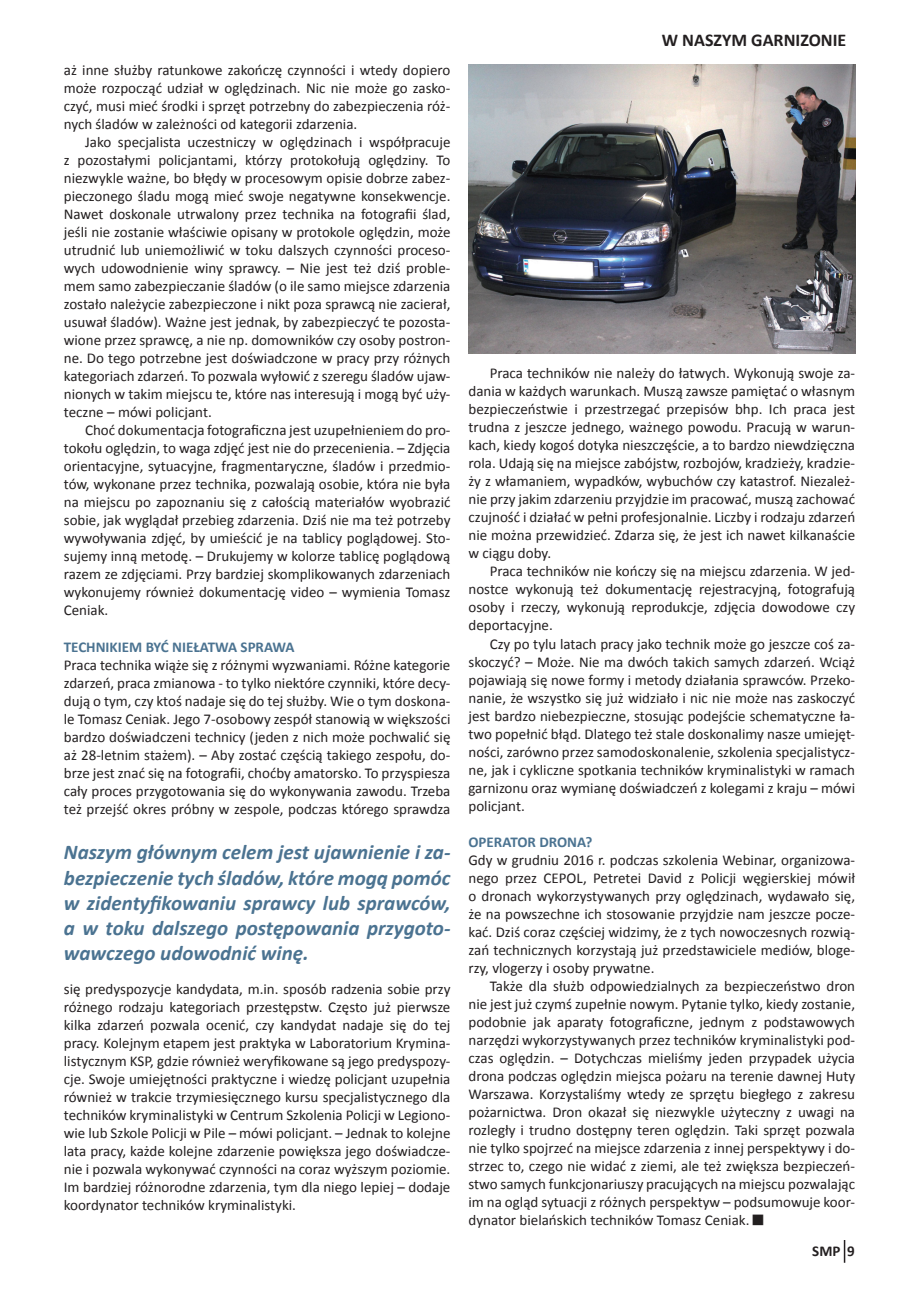
<style>
.page{position:relative;width:919px;height:1289px;background:#fff}
.page>*{position:absolute;margin:0;border:0;box-sizing:border-box;transform-origin:0 0}
.t1{font:italic 700 21px/25.2px "Calibri";color:#4b7391;text-align:justify}
.t2{font:700 18px "Calibri";color:#231f20}
.t3{font:15px/18px "Calibri";color:#231f20;text-align:justify}
.t4{font:700 15px "Calibri";color:#4b7391}
.t5{font:700 15px "Calibri";color:#231f20}
</style>
<div class="page">
<hr style="left:843px;top:1239px;width:2px;height:23px;background:#231f20">
<img style="left:468px;top:65px;width:387px;height:288px">
<p class="t3" style="left:64px;top:61px;width:388px">aż inne służby ratunkowe zakończę czynności i wtedy dopiero może rozpocząć udział w oględzinach. Nic nie może go zasko&shy;czyć, musi mieć środki i sprzęt potrzebny do zabezpieczenia róż&shy;nych śladów w zależności od kategorii zdarzenia.</p>
<p class="t3" style="left:64px;top:133px;width:388px;text-indent:21px">Jako specjalista uczestniczy w oględzinach i współpracuje z pozostałymi policjantami, którzy protokołują oględziny. To niezwykle ważne, bo błędy w procesowym opisie dobrze zabez&shy;pieczonego śladu mogą mieć swoje negatywne konsekwencje.<br>Nawet doskonale utrwalony przez technika na fotografii ślad, jeśli nie zostanie właściwie opisany w protokole oględzin, może utrudnić lub uniemożliwić w toku dalszych czynności proceso&shy;wych udowodnienie winy sprawcy. – Nie jest też dziś proble&shy;mem samo zabezpieczanie śladów (o ile samo miejsce zdarzenia zostało należycie zabezpieczone i nikt poza sprawcą nie zacierał, usuwał śladów). Ważne jest jednak, by zabezpieczyć te pozosta&shy;wione przez sprawcę, a nie np. domowników czy osoby postron&shy;ne. Do tego potrzebne jest doświadczone w pracy przy różnych kategoriach zdarzeń. To pozwala wyłowić z szeregu śladów ujaw&shy;nionych w takim miejscu te, które nas interesują i mogą być uży&shy;teczne – mówi policjant.</p>
<p class="t3" style="left:64px;top:421px;width:388px;text-indent:21px">Choć dokumentacja fotograficzna jest uzupełnieniem do pro&shy;tokołu oględzin, to waga zdjęć jest nie do przecenienia. – Zdjęcia orientacyjne, sytuacyjne, fragmentaryczne, śladów i przedmio&shy;tów, wykonane przez technika, pozwalają osobie, która nie była na miejscu po zapoznaniu się z całością materiałów wyobrazić sobie, jak wyglądał przebieg zdarzenia. Dziś nie ma też potrzeby wywoływania zdjęć, by umieścić je na tablicy poglądowej. Sto&shy;sujemy inną metodę. – Drukujemy w kolorze tablicę poglądową razem ze zdjęciami. Przy bardziej skomplikowanych zdarzeniach wykonujemy również dokumentację video – wymienia Tomasz Ceniak.</p>
<p class="t4" style="left:64px;top:637px;width:232px">TECHNIKIEM BYĆ NIEŁATWA SPRAWA</p>
<p class="t3" style="left:64px;top:655px;width:388px">Praca technika wiąże się z różnymi wyzwaniami. Różne kategorie zdarzeń, praca zmianowa - to tylko niektóre czynniki, które decy&shy;dują o tym, czy ktoś nadaje się do tej służby. Wie o tym doskona&shy;le Tomasz Ceniak. Jego 7-osobowy zespół stanowią w większości bardzo doświadczeni technicy (jeden z nich może pochwalić się aż 28-letnim stażem). – Aby zostać częścią takiego zespołu, do&shy;brze jest znać się na fotografii, choćby amatorsko. To przyspiesza cały proces przygotowania się do wykonywania zawodu. Trzeba też przejść okres próbny w zespole, podczas którego sprawdza</p>
<h1 class="t1" style="left:64px;top:839px;width:388px">Naszym głównym celem jest ujawnienie i za&shy;bezpieczenie tych śladów, które mogą pomóc w zidentyfikowaniu sprawcy lub sprawców, a w toku dalszego postępowania przygoto&shy;wawczego udowodnić winę.</h1>
<p class="t3" style="left:64px;top:979px;width:388px">się predyspozycje kandydata, m.in. sposób radzenia sobie przy różnego rodzaju kategoriach przestępstw. Często już pierwsze kilka zdarzeń pozwala ocenić, czy kandydat nadaje się do tej pracy. Kolejnym etapem jest praktyka w Laboratorium Krymina&shy;listycznym KSP, gdzie również weryfikowane są jego predyspozy&shy;cje. Swoje umiejętności praktyczne i wiedzę policjant uzupełnia również w trakcie trzymiesięcznego kursu specjalistycznego dla techników kryminalistyki w Centrum Szkolenia Policji w Legiono&shy;wie lub Szkole Policji w Pile – mówi policjant. – Jednak to kolejne lata pracy, każde kolejne zdarzenie powiększa jego doświadcze&shy;nie i pozwala wykonywać czynności na coraz wyższym poziomie.<br>Im bardziej różnorodne zdarzenia, tym dla niego lepiej – dodaje koordynator techników kryminalistyki.</p>
<p class="t2" style="left:661px;top:28px;width:186px">W NASZYM GARNIZONIE</p>
<p class="t3" style="left:468px;top:364px;width:388px;text-indent:21px">Praca techników nie należy do łatwych. Wykonują swoje za&shy;dania w każdych warunkach. Muszą zawsze pamiętać o własnym bezpieczeństwie i przestrzegać przepisów bhp. Ich praca jest trudna z jeszcze jednego, ważnego powodu. Pracują w warun&shy;kach, kiedy kogoś dotyka nieszczęście, a to bardzo niewdzięczna rola. Udają się na miejsce zabójstw, rozbojów, kradzieży, kradzie&shy;ży z włamaniem, wypadków, wybuchów czy katastrof. Niezależ&shy;nie przy jakim zdarzeniu przyjdzie im pracować, muszą zachować czujność i działać w pełni profesjonalnie. Liczby i rodzaju zdarzeń nie można przewidzieć. Zdarza się, że jest ich nawet kilkanaście w ciągu doby.</p>
<p class="t3" style="left:468px;top:562px;width:388px;text-indent:21px">Praca techników nie kończy się na miejscu zdarzenia. W jed&shy;nostce wykonują też dokumentację rejestracyjną, fotografują osoby i rzeczy, wykonują reprodukcje, zdjęcia dowodowe czy deportacyjne.</p>
<p class="t3" style="left:468px;top:634px;width:388px;text-indent:21px">Czy po tylu latach pracy jako technik może go jeszcze coś za&shy;skoczyć? – Może. Nie ma dwóch takich samych zdarzeń. Wciąż pojawiają się nowe formy i metody działania sprawców. Przeko&shy;nanie, że wszystko się już widziało i nic nie może nas zaskoczyć jest bardzo niebezpieczne, stosując podejście schematyczne ła&shy;two popełnić błąd. Dlatego też stale doskonalimy nasze umiejęt&shy;ności, zarówno przez samodoskonalenie, szkolenia specjalistycz&shy;ne, jak i cykliczne spotkania techników kryminalistyki w ramach garnizonu oraz wymianę doświadczeń z kolegami z kraju – mówi policjant.</p>
<p class="t4" style="left:468px;top:832px;width:126px">OPERATOR DRONA?</p>
<p class="t3" style="left:468px;top:850px;width:388px">Gdy w grudniu 2016 r. podczas szkolenia Webinar, organizowa&shy;nego przez CEPOL, Petretei David z Policji węgierskiej mówił o dronach wykorzystywanych przy oględzinach, wydawało się, że na powszechne ich stosowanie przyjdzie nam jeszcze pocze&shy;kać. Dziś coraz częściej widzimy, że z tych nowoczesnych rozwią&shy;zań technicznych korzystają już przedstawiciele mediów, bloge&shy;rzy, vlogerzy i osoby prywatne.</p>
<p class="t3" style="left:468px;top:976px;width:388px;text-indent:21px">Także dla służb odpowiedzialnych za bezpieczeństwo dron nie jest już czymś zupełnie nowym. Pytanie tylko, kiedy zostanie, podobnie jak aparaty fotograficzne, jednym z podstawowych narzędzi wykorzystywanych przez techników kryminalistyki pod&shy;czas oględzin. – Dotychczas mieliśmy jeden przypadek użycia drona podczas oględzin miejsca pożaru na terenie dawnej Huty Warszawa. Korzystaliśmy wtedy ze sprzętu biegłego z zakresu pożarnictwa. Dron okazał się niezwykle użyteczny z uwagi na rozległy i trudno dostępny teren oględzin. Taki sprzęt pozwala nie tylko spojrzeć na miejsce zdarzenia z innej perspektywy i do&shy;strzec to, czego nie widać z ziemi, ale też zwiększa bezpieczeń&shy;stwo samych funkcjonariuszy pracujących na miejscu pozwalając im na ogląd sytuacji z różnych perspektyw – podsumowuje koor&shy;dynator bielańskich techników Tomasz Ceniak.</p>
<p class="t5" style="left:812px;top:1241px;width:44px">SMP 9</p>
</div>
